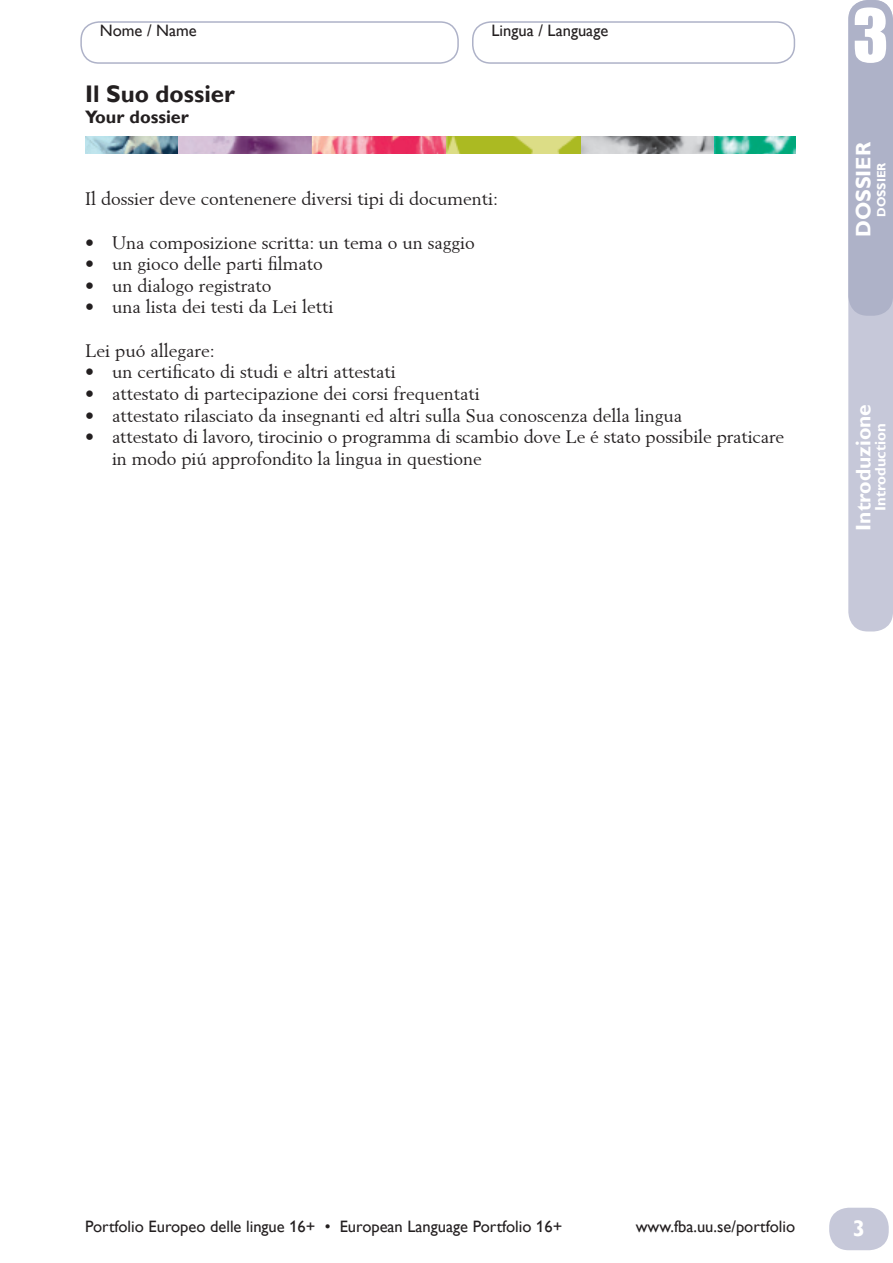
<style>
.page{position:relative;width:893px;height:1263px;background:#fff}
.page>*{position:absolute;margin:0;border:0;box-sizing:border-box;transform-origin:0 0}
.t1{font:67.5px "Impact";color:#fff}
.ESP_rubrik{font:700 24px "Gill Alt One";color:#231f20}
.ESP_underrubrik{font:700 22.5px "Gill Alt One";color:#fff}
.ESP_rubrik-2{font:700 21px "Gill Alt One";color:#fff}
.ESP_bröd{font:18px/21.6px "Berling";color:#231f20}
.ESP_rubrik-3{font:700 18px "Gill Alt One";color:#231f20}
.ESP_tabell_rubrik{font:16.5px "Gill Alt One";color:#231f20}
.ESP_rubrik-4{font:700 15px "Gill Alt One";color:#fff}
.t2{font:700 12px "Gill Alt One";color:#fff}
</style>
<div class="page">
<div style="left:829px;top:1208px;width:60px;height:42px;background:#c6c8d9;border-radius:20px"></div>
<div style="left:80px;top:21px;width:379px;height:43px;border:2px solid #aeb2c8;border-radius:18px"></div>
<div style="left:472px;top:21px;width:323px;height:43px;border:2px solid #aeb2c8;border-radius:18px"></div>
<img style="left:85px;top:137px;width:710px;height:16px">
<div style="left:848px;top:0;width:45px;height:631px;background:#c6c8d9;border-radius:20px"></div>
<div style="left:848px;top:0;width:45px;height:316px;background:#aeb2c8;border-radius:20px"></div>
<p class="ESP_tabell_rubrik" style="left:100px;top:21px;width:98px">Nome / Name</p>
<p class="ESP_tabell_rubrik" style="left:491px;top:21px;width:118px">Lingua / Language</p>
<p class="ESP_rubrik" style="left:85px;top:80px;width:151px">Il Suo dossier</p>
<p class="ESP_rubrik-3" style="left:85px;top:107px;width:105px">Your dossier</p>
<p class="ESP_bröd" style="left:85px;top:188px;width:414px">Il dossier deve contenenere diversi tipi di documenti:</p>
<p class="ESP_bröd" style="left:85px;top:231px;width:391px">• Una composizione scritta: un tema o un saggio</p>
<p class="ESP_bröd" style="left:85px;top:253px;width:239px">• un gioco delle parti filmato</p>
<p class="ESP_bröd" style="left:85px;top:275px;width:188px">• un dialogo registrato</p>
<p class="ESP_bröd" style="left:85px;top:296px;width:250px">• una lista dei testi da Lei letti</p>
<p class="ESP_bröd" style="left:85px;top:339px;width:131px">Lei puó allegare:</p>
<p class="ESP_bröd" style="left:85px;top:361px;width:312px">• un certificato di studi e altri attestati</p>
<p class="ESP_bröd" style="left:85px;top:383px;width:396px">• attestato di partecipazione dei corsi frequentati</p>
<p class="ESP_bröd" style="left:85px;top:404px;width:599px">• attestato rilasciato da insegnanti ed altri sulla Sua conoscenza della lingua</p>
<p class="ESP_bröd" style="left:112px;top:426px;width:674px;text-indent:-27px">• attestato di lavoro, tirocinio o programma di scambio dove Le é stato possibile praticare in modo piú approfondito la lingua in questione</p>
<p class="t1" style="left:853px;top:-17px;width:37px">3</p>
<p class="ESP_rubrik-2" style="left:851px;top:237px;width:97px;rotate:-90deg">DOSSIER</p>
<p class="t2" style="left:874px;top:217px;width:56px;rotate:-90deg">DOSSIER</p>
<p class="ESP_rubrik-2" style="left:851px;top:530px;width:128px;rotate:-90deg">Introduzione</p>
<p class="ESP_rubrik-4" style="left:872px;top:511px;width:89px;rotate:-90deg">Introduction</p>
<p class="ESP_tabell_rubrik" style="left:85px;top:1217px;width:479px">Portfolio Europeo delle lingue 16+ • European Language Portfolio 16+</p>
<p class="ESP_tabell_rubrik" style="left:636px;top:1217px;width:161px">www.fba.uu.se/portfolio</p>
<p class="ESP_underrubrik" style="left:853px;top:1215px;width:14px">3</p>
</div>
